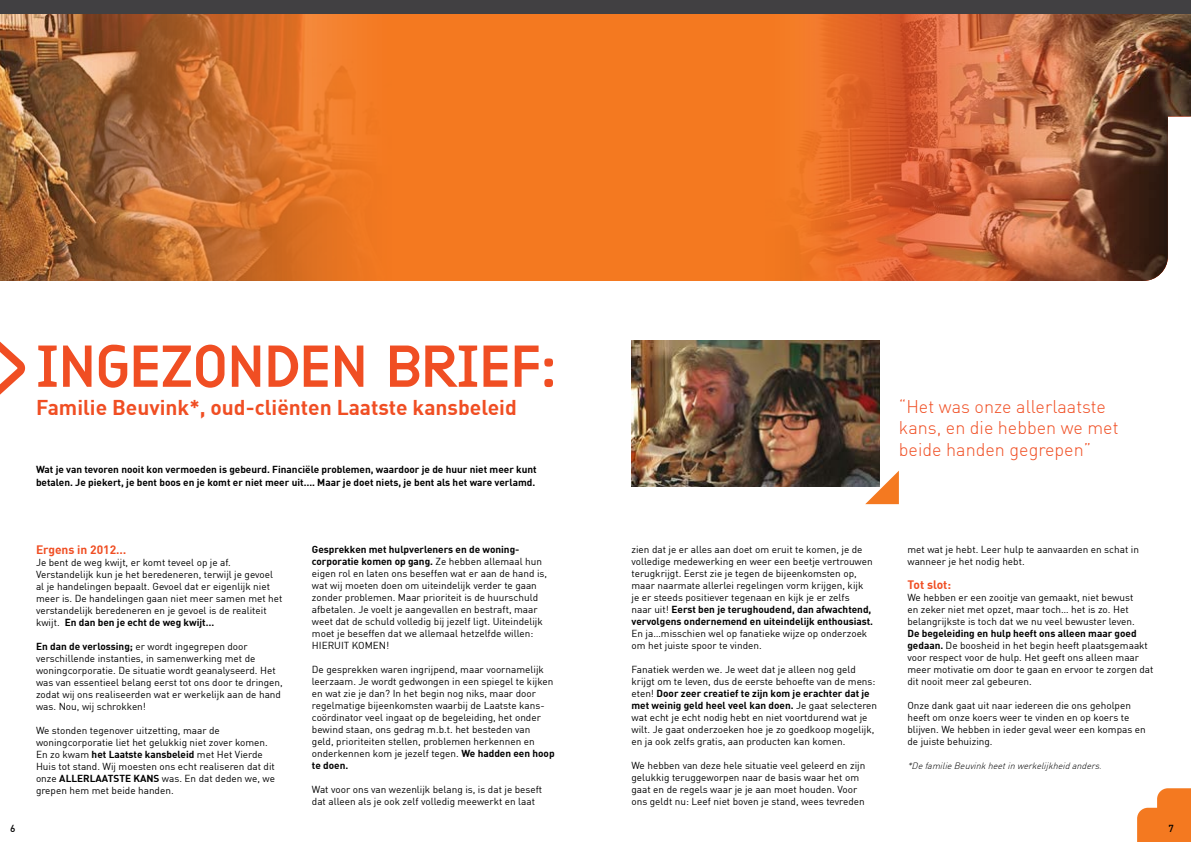
<style>
.page{position:relative;width:1191px;height:842px;background:#fff}
.page>*{position:absolute;margin:0;border:0;box-sizing:border-box;transform-origin:0 0}
.t1{font:700 55px "Fact";color:#f04e23}
.t2{font:700 21px "DIN";color:#f04e23}
.t3{font:300 18px/21.6px "DIN";color:#f04e23}
.t4{font:700 12px "DIN";color:#f04e23}
.t5{font:10px/12px "DIN";color:#000}
.t6{font:700 10px/13px "DIN";color:#000}
.t7{font:500 10px "DIN";color:#000}
.t8{font:italic 300 9px "DIN";color:#000}
.s1{font-family:"Etelka Light Pro"}
.s2{font-weight:700}
</style>
<div class="page">
<img style="left:0;top:14px;width:1191px;height:267px">
<svg style="left:0;top:341px;width:25px;height:54px"></svg>
<div style="left:0;top:0;width:1191px;height:14px;background:#414042"></div>
<svg style="left:865px;top:471px;width:34px;height:33px"></svg>
<img style="left:631px;top:341px;width:248px;height:145px">
<svg style="left:1137px;top:788px;width:54px;height:54px;background:#f58e43"></svg>
<h1 class="t1" style="left:36px;top:341px;width:522px">INGEZONDEN BRIEF<span class="s1">:</span></h1>
<h2 class="t2" style="left:36px;top:393px;width:482px">Familie Beuvink*, oud-cliënten Laatste kansbeleid</h2>
<p class="t6" style="left:36px;top:463px;width:502px">Wat je van tevoren nooit kon vermoeden is gebeurd. Financiële problemen, waardoor je de huur niet meer kunt betalen. Je piekert, je bent boos en je komt er niet meer uit…. Maar je doet niets, je bent als het ware verlamd.</p>
<p class="t7" style="left:10px;top:822px;width:7px">6</p>
<p class="t4" style="left:36px;top:542px;width:92px">Ergens in 2012…</p>
<p class="t5" style="left:36px;top:556px;width:248px">Je bent de weg kwijt, er komt teveel op je af.<br>Verstandelijk kun je het beredeneren, terwijl je gevoel al je handelingen bepaalt. Gevoel dat er eigenlijk niet meer is. De handelingen gaan niet meer samen met het verstandelijk beredeneren en je gevoel is de realiteit kwijt. <span class="s2">En dan ben je echt de weg kwijt…</span></p>
<p class="t5" style="left:36px;top:640px;width:248px"><span class="s2">En dan de verlossing;</span> er wordt ingegrepen door verschillende instanties, in samenwerking met de woningcorporatie. De situatie wordt geanalyseerd. Het was van essentieel belang eerst tot ons door te dringen, zodat wij ons realiseerden wat er werkelijk aan de hand was. Nou, wij schrokken!</p>
<p class="t5" style="left:36px;top:724px;width:240px">We stonden tegenover uitzetting, maar de woningcorporatie liet het gelukkig niet zover komen.<br>En zo kwam <span class="s2">het Laatste kansbeleid</span> met Het Vierde Huis tot stand. Wij moesten ons echt realiseren dat dit onze <span class="s2">ALLERLAATSTE KANS</span> was. En dat deden we, we grepen hem met beide handen.</p>
<p class="t5" style="left:312px;top:543px;width:237px"><span class="s2">Gesprekken met hulpverleners en de woning&shy;corporatie komen op gang.</span> Ze hebben allemaal hun eigen rol en laten ons beseffen wat er aan de hand is, wat wij moeten doen om uiteindelijk verder te gaan zonder problemen. Maar prioriteit is de huurschuld afbetalen. Je voelt je aangevallen en bestraft, maar weet dat de schuld volledig bij jezelf ligt. Uiteindelijk moet je beseffen dat we allemaal hetzelfde willen:<br>HIERUIT KOMEN!</p>
<p class="t5" style="left:312px;top:663px;width:244px">De gesprekken waren ingrijpend, maar voornamelijk leerzaam. Je wordt gedwongen in een spiegel te kijken en wat zie je dan? In het begin nog niks, maar door regelmatige bijeenkomsten waarbij de Laatste kans&shy;coördinator veel ingaat op de begeleiding, het onder bewind staan, ons gedrag m.b.t. het besteden van geld, prioriteiten stellen, problemen herkennen en onderkennen kom je jezelf tegen. <span class="s2">We hadden een hoop te doen.</span></p>
<p class="t5" style="left:312px;top:783px;width:232px">Wat voor ons van wezenlijk belang is, is dat je beseft dat alleen als je ook zelf volledig meewerkt en laat</p>
<h3 class="t3" style="left:899px;top:395px;width:221px">“Het was onze allerlaatste kans, en die hebben we met beide handen gegrepen”</h3>
<p class="t5" style="left:631px;top:543px;width:243px">zien dat je er alles aan doet om eruit te komen, je de volledige medewerking en weer een beetje vertrouwen terugkrijgt. Eerst zie je tegen de bijeenkomsten op, maar naarmate allerlei regelingen vorm krijgen, kijk je er steeds positiever tegenaan en kijk je er zelfs<br>naar uit! <span class="s2">Eerst ben je terughoudend, dan afwachtend, vervolgens ondernemend en uiteindelijk enthousiast.</span></p>
<p class="t5" style="left:631px;top:627px;width:237px">En ja…misschien wel op fanatieke wijze op onderzoek om het juiste spoor te vinden.</p>
<p class="t5" style="left:631px;top:663px;width:247px">Fanatiek werden we. Je weet dat je alleen nog geld krijgt om te leven, dus de eerste behoefte van de mens: eten! <span class="s2">Door zeer creatief te zijn kom je erachter dat je met weinig geld heel veel kan doen.</span> Je gaat selecteren wat echt je echt nodig hebt en niet voortdurend wat je wilt. Je gaat onderzoeken hoe je zo goedkoop mogelijk, en ja ook zelfs gratis, aan producten kan komen.</p>
<p class="t5" style="left:631px;top:759px;width:235px">We hebben van deze hele situatie veel geleerd en zijn gelukkig teruggeworpen naar de basis waar het om gaat en de regels waar je je aan moet houden. Voor ons geldt nu: Leef niet boven je stand, wees tevreden</p>
<p class="t5" style="left:907px;top:543px;width:233px">met wat je hebt. Leer hulp te aanvaarden en schat in wanneer je het nodig hebt.</p>
<p class="t4" style="left:907px;top:577px;width:45px">Tot slot:</p>
<p class="t5" style="left:907px;top:591px;width:229px">We hebben er een zooitje van gemaakt, niet bewust en zeker niet met opzet, maar toch… het is zo. Het belangrijkste is toch dat we nu veel bewuster leven.</p>
<p class="t5" style="left:907px;top:627px;width:247px"><span class="s2">De begeleiding en hulp heeft ons alleen maar goed gedaan.</span> De boosheid in het begin heeft plaatsgemaakt voor respect voor de hulp. Het geeft ons alleen maar meer motivatie om door te gaan en ervoor te zorgen dat dit nooit meer zal gebeuren.</p>
<p class="t5" style="left:907px;top:699px;width:240px">Onze dank gaat uit naar iedereen die ons geholpen heeft om onze koers weer te vinden en op koers te blijven. We hebben in ieder geval weer een kompas en de juiste behuizing.</p>
<p class="t8" style="left:907px;top:760px;width:198px">*DefamilieBeuvinkheetinwerkelijkheidanders.</p>
<p class="t7" style="left:1168px;top:822px;width:7px">7</p>
</div>
